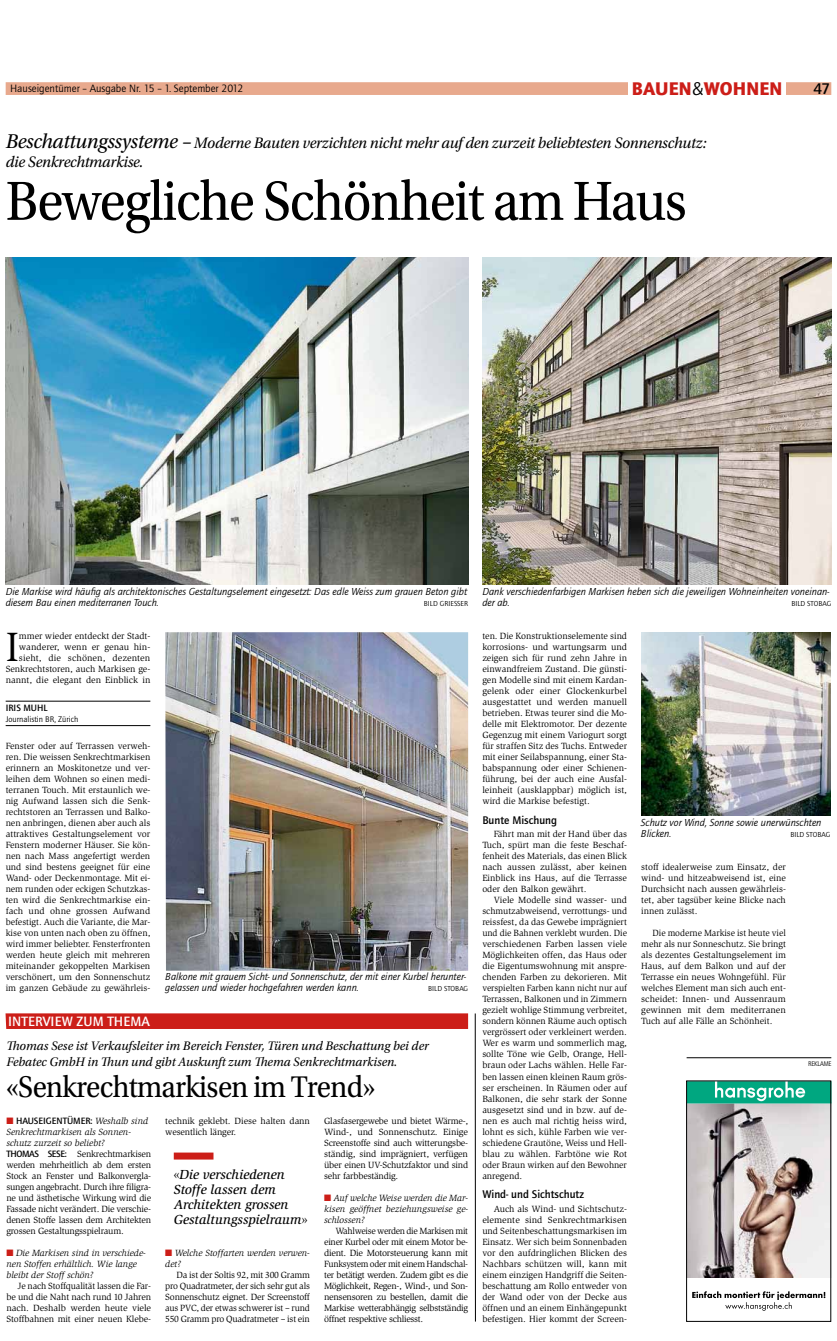
<style>
.page{position:relative;width:837px;height:1341px;background:#fff}
.page>*{position:absolute;margin:0;border:0;box-sizing:border-box;transform-origin:0 0}
.t1{font:58px "Utopia Std";letter-spacing:-.025em;color:#000;scale:.92 1}
.t2{font:42.1px "Slimbach Std";color:#000}
.t3{font:31.5px "Utopia Std";letter-spacing:-.02em;color:#000;scale:.92 1}
.t4{font:900 19px "Quay Sans ITC Std";letter-spacing:.01em;color:#cc1e18}
.t5{font:italic 16px/19px "Utopia Std";letter-spacing:-.015em;color:#000}
.t6{font:500 16px "Quay Sans ITC Std";color:#000}
.t7{font:500 14px "Quay Sans ITC Std";letter-spacing:.01em;color:#fff}
.t8{font:italic 500 13.5px/15px "Slimbach Std";color:#000}
.t9{font:italic 13px/15px "Utopia Std";color:#000}
.t10{font:500 11.5px "Quay Sans ITC Std";color:#000}
.t11{font:11px "Quay Sans ITC Std";color:#000}
.t12{font:italic 10.5px/11px "Quay Sans ITC Std";color:#000}
.t13{font:500 9.5px "Quay Sans ITC Std";color:#000}
.t14{font:9.2px/11px "Slimbach Std";letter-spacing:-.01em;color:#000;text-align:justify}
.t15{font:italic 9.2px/11px "Slimbach Std";color:#000}
.t16{font:8.5px "Quay Sans ITC Std";color:#000}
.t17{font:7.5px "Quay Sans ITC Std";letter-spacing:.06em;color:#000}
.t18{font:7px "Quay Sans ITC Std";letter-spacing:-.025em;color:#000;scale:.92 1}
.s1{font-weight:400;color:#000}
.s2{font-size:21px}
.s3{color:#cc1e18}
.s4{font-family:"Slimbach Std";font-weight:400;font-style:italic;font-size:9.2px}
.s5{font-style:italic}
.s6{font-family:"Quay Sans ITC Std";font-weight:500;font-size:9.5px}
.s7{font-weight:400;font-style:normal}
</style>
<div class="page">
<div style="left:6px;top:82px;width:825px;height:13px;background:#e8a98d"></div>
<hr style="left:6px;top:701px;width:144px;height:1px;background:#000">
<hr style="left:6px;top:725px;width:144px;height:1px;background:#000">
<div style="left:628px;top:81px;width:157px;height:21px;background:#fff"></div>
<hr style="left:686px;top:1057px;width:145px;height:1px;background:#000">
<div style="left:6px;top:1013px;width:462px;height:16px;background:#cc1e18"></div>
<div style="left:174px;top:1152px;width:39px;height:7px;background:#cc1e18"></div>
<img style="left:482px;top:258px;width:349px;height:326px">
<img style="left:6px;top:258px;width:462px;height:326px">
<img style="left:165px;top:632px;width:303px;height:339px">
<img style="left:641px;top:632px;width:189px;height:183px">
<hr style="left:475px;top:1013px;width:1px;height:308px;background:#000">
<img style="left:688px;top:1103px;width:140px;height:174px">
<svg style="left:692px;top:1291px;width:133px;height:20px"></svg>
<div style="left:686px;top:1081px;width:144px;height:240px;border:1px solid #000"></div>
<svg style="left:686px;top:1081px;width:146px;height:22px;background:#2ab090"></svg>
<h3 class="t4" style="left:631px;top:77px;width:152px">BAUEN<span class="s1">&amp;</span>WOHNEN</h3>
<p class="t11" style="left:10px;top:82px;width:235px">Hauseigentümer – Ausgabe Nr. 15 – 1. September 2012</p>
<h3 class="t6" style="left:813px;top:79px;width:18px">47</h3>
<h3 class="t5" style="left:6px;top:133px;width:702px"><span class="s2">Beschattungssysteme –</span> Moderne Bauten verzichten nicht mehr auf den zurzeit beliebtesten Sonnenschutz: die Senkrechtmarkise.</h3>
<h1 class="t1" style="left:6px;top:170px;width:741px">Bewegliche Schönheit am Haus</h1>
<p class="t12" style="left:6px;top:586px;width:463px">Die Markise wird häufig als architektonisches Gestaltungselement eingesetzt: Das edle Weiss zum grauen Beton gibt diesem Bau einen mediterranen Touch.</p>
<p class="t17" style="left:423px;top:599px;width:31px">Bild Griesser</p>
<p class="t14" style="left:6px;top:631px;width:146px;text-align:right">mmer wieder entdeckt der Stadt&shy;wanderer, wenn er genau hin&shy;sieht, die schönen, dezenten<br>Senkrechtstoren, auch Markisen ge&shy;nannt, die elegant den Einblick in</p>
<h2 class="t2" style="left:6px;top:623px;width:15px">I</h2>
<p class="t13" style="left:6px;top:702px;width:43px">IRIS MUHL</p>
<p class="t16" style="left:6px;top:714px;width:74px">Journalistin BR, Zürich</p>
<p class="t14" style="left:6px;top:741px;width:146px">Fenster oder auf Terrassen verweh&shy;ren. Die weissen Senkrechtmarkisen erinnern an Moskitonetze und ver&shy;leihen dem Wohnen so einen medi&shy;terranen Touch. Mit erstaunlich we&shy;nig Aufwand lassen sich die Senk&shy;rechtstoren an Terrassen und Balko&shy;nen anbringen, dienen aber auch als attraktives Gestaltungselement vor Fenstern moderner Häuser. Sie kön&shy;nen nach Mass angefertigt werden und sind bestens geeignet für eine Wand- oder Deckenmontage. Mit ei&shy;nem runden oder eckigen Schutzkas&shy;ten wird die Senkrechtmarkise ein&shy;fach und ohne grossen Aufwand befestigt. Auch die Variante, die Mar&shy;kise von unten nach oben zu öffnen, wird immer beliebter. Fensterfronten werden heute gleich mit mehreren miteinander gekoppelten Markisen verschönert, um den Sonnenschutz im ganzen Gebäude zu gewährleis-</p>
<h3 class="t7" style="left:8px;top:1013px;width:143px">INTERVIEW ZUM THEMA</h3>
<p class="t12" style="left:165px;top:971px;width:302px">Balkone mit grauem Sicht- und Sonnenschutz, der mit einer Kurbel herunter&shy;gelassen und wieder hochgefahren werden kann.</p>
<p class="t17" style="left:428px;top:984px;width:41px">Bild Stobag</p>
<h3 class="t9" style="left:6px;top:1039px;width:424px">Thomas Sese ist Verkaufsleiter im Bereich Fenster, Türen und Beschattung bei der<br>Febatec GmbH in Thun und gibt Auskunft zum Thema Senkrechtmarkisen.</h3>
<h3 class="t3" style="left:6px;top:1070px;width:403px">«Senkrechtmarkisen im Trend»</h3>
<p class="t13" style="left:6px;top:1115px;width:143px"><span class="s3">■</span> HAUS EIGENTÜMER: <span class="s4">Weshalb sind</span></p>
<p class="t14" style="left:6px;top:1126px;width:146px;text-align:left"><span class="s5">Senkrechtmarkisen als Sonnen&shy;schutz zurzeit so beliebt?<br></span><span class="s6">THOMAS SESE:</span> Senkrechtmarkisen werden mehrheitlich ab dem ersten Stock an Fenster und Balkonvergla&shy;sungen angebracht. Durch ihre filigra&shy;ne und ästhetische Wirkung wird die Fassade nicht verändert. Die verschie&shy;denen Stoffe lassen dem Architekten grossen Gestaltungsspielraum.</p>
<p class="t15" style="left:6px;top:1247px;width:141px"><span class="s3">■</span> Die Markisen sind in verschiede&shy;nen Stoffen erhältlich. Wie lange bleibt der Stoff schön?</p>
<p class="t14" style="left:6px;top:1280px;width:146px;text-indent:11px">Je nach Stoffqualität lassen die Far&shy;be und die Naht nach rund 10 Jahren nach. Deshalb werden heute viele Stoffbahnen mit einer neuen Klebe-</p>
<p class="t14" style="left:165px;top:1115px;width:146px">technik geklebt. Diese halten dann wesentlich länger.</p>
<h3 class="t8" style="left:174px;top:1167px;width:135px"><span class="s7">«</span>Die verschiedenen<br>Stoffe lassen dem<br>Architekten grossen<br>Gestaltungsspielraum<span class="s7">»</span></h3>
<p class="t15" style="left:165px;top:1247px;width:146px"><span class="s3">■</span> Welche Stoffarten werden verwen&shy;det?</p>
<p class="t14" style="left:165px;top:1269px;width:146px;text-indent:11px">Da ist der Soltis 92, mit 300 Gramm pro Quadratmeter, der sich sehr gut als Sonnenschutz eignet. Der Screenstoff aus PVC, der etwas schwerer ist – rund 550 Gramm pro Quadratmeter – ist ein</p>
<p class="t14" style="left:324px;top:1115px;width:145px">Glasfasergewebe und bietet Wärme-, Wind-, und Sonnenschutz. Einige Screenstoffe sind auch witterungsbe&shy;ständig, sind imprägniert, verfügen über einen UV-Schutzfaktor und sind sehr farbbeständig.</p>
<p class="t15" style="left:324px;top:1192px;width:145px;text-align:justify"><span class="s3">■</span> Auf welche Weise werden die Mar&shy;kisen geöffnet beziehungsweise ge&shy;schlossen?</p>
<p class="t14" style="left:324px;top:1225px;width:145px;text-indent:11px">Wahlweise werden die Markisen mit einer Kurbel oder mit einem Motor be&shy;dient. Die Motorsteuerung kann mit Funksystem oder mit einem Handschal&shy;ter betätigt werden. Zudem gibt es die Möglichkeit, Regen-, Wind-, und Son&shy;nensensoren zu bestellen, damit die Markise wetterabhängig selbstständig öffnet respektive schliesst.</p>
<p class="t12" style="left:482px;top:586px;width:348px">Dank verschiedenfarbigen Markisen heben sich die jeweiligen Wohneinheiten voneinan&shy;der ab.</p>
<p class="t17" style="left:791px;top:599px;width:41px">Bild Stobag</p>
<p class="t14" style="left:482px;top:631px;width:146px">ten. Die Konstruktionselemente sind korrosions- und wartungsarm und zeigen sich für rund zehn Jahre in einwandfreiem Zustand. Die günsti&shy;gen Modelle sind mit einem Kardan&shy;gelenk oder einer Glockenkurbel ausgestattet und werden manuell betrieben. Etwas teurer sind die Mo&shy;delle mit Elektromotor. Der dezente Gegenzug mit einem Variogurt sorgt für straffen Sitz des Tuchs. Entweder mit einer Seilabspannung, einer Sta&shy;babspannung oder einer Schienen&shy;führung, bei der auch eine Ausfal&shy;leinheit (ausklappbar) möglich ist, wird die Markise befestigt.</p>
<p class="t10" style="left:482px;top:813px;width:76px">BUNTE MISCHUNG</p>
<p class="t14" style="left:482px;top:829px;width:146px;text-indent:11px">Fährt man mit der Hand über das Tuch, spürt man die feste Beschaf&shy;fenheit des Materials, das einen Blick nach aussen zulässt, aber keinen Einblick ins Haus, auf die Terrasse oder den Balkon gewährt.</p>
<p class="t14" style="left:482px;top:895px;width:146px;text-indent:11px">Viele Modelle sind wasser- und schmutzabweisend, verrottungs- und reissfest, da das Gewebe imprägniert und die Bahnen verklebt wurden. Die verschiedenen Farben lassen viele Möglichkeiten offen, das Haus oder die Eigentumswohnung mit anspre&shy;chenden Farben zu dekorieren. Mit verspielten Farben kann nicht nur auf Terrassen, Balkonen und in Zimmern gezielt wohlige Stimmung verbreitet, sondern können Räume auch optisch vergrössert oder verkleinert werden.<br>Wer es warm und sommerlich mag, sollte Töne wie Gelb, Orange, Hell&shy;braun oder Lachs wählen. Helle Far&shy;ben lassen einen kleinen Raum grös&shy;ser erscheinen. In Räumen oder auf Balkonen, die sehr stark der Sonne ausgesetzt sind und in bzw. auf de&shy;nen es auch mal richtig heiss wird, lohnt es sich, kühle Farben wie ver&shy;schiedene Grautöne, Weiss und Hell&shy;blau zu wählen. Farbtöne wie Rot oder Braun wirken auf den Bewohner anregend.</p>
<p class="t10" style="left:482px;top:1187px;width:103px">WIND- UND SICHTSCHUTZ</p>
<p class="t14" style="left:482px;top:1203px;width:146px;text-indent:11px">Auch als Wind- und Sichtschutz&shy;elemente sind Senkrechtmarkisen und Seitenbeschattungsmarkisen im Einsatz. Wer sich beim Sonnenbaden vor den aufdringlichen Blicken des Nachbars schützen will, kann mit einem einzigen Handgriff die Seiten&shy;beschattung am Rollo entweder von der Wand oder von der Decke aus öffnen und an einem Einhängepunkt befestigen. Hier kommt der Screen-</p>
<p class="t12" style="left:640px;top:817px;width:182px">Schutz vor Wind, Sonne sowie unerwünschten<br>Blicken.</p>
<p class="t17" style="left:790px;top:830px;width:41px">Bild Stobag</p>
<p class="t14" style="left:641px;top:862px;width:146px">stoff idealerweise zum Einsatz, der wind- und hitzeabweisend ist, eine Durchsicht nach aussen gewährleis&shy;tet, aber tagsüber keine Blicke nach innen zulässt.</p>
<p class="t14" style="left:641px;top:928px;width:146px;text-indent:11px">Die moderne Markise ist heute viel mehr als nur Sonneschutz. Sie bringt als dezentes Gestaltungselement im Haus, auf dem Balkon und auf der Terrasse ein neues Wohngefühl. Für welches Element man sich auch ent&shy;scheidet: Innen- und Aussenraum gewinnen mit dem mediterranen Tuch auf alle Fälle an Schönheit.</p>
<p class="t18" style="left:807px;top:1059px;width:27px">REKLAME</p>
</div>
